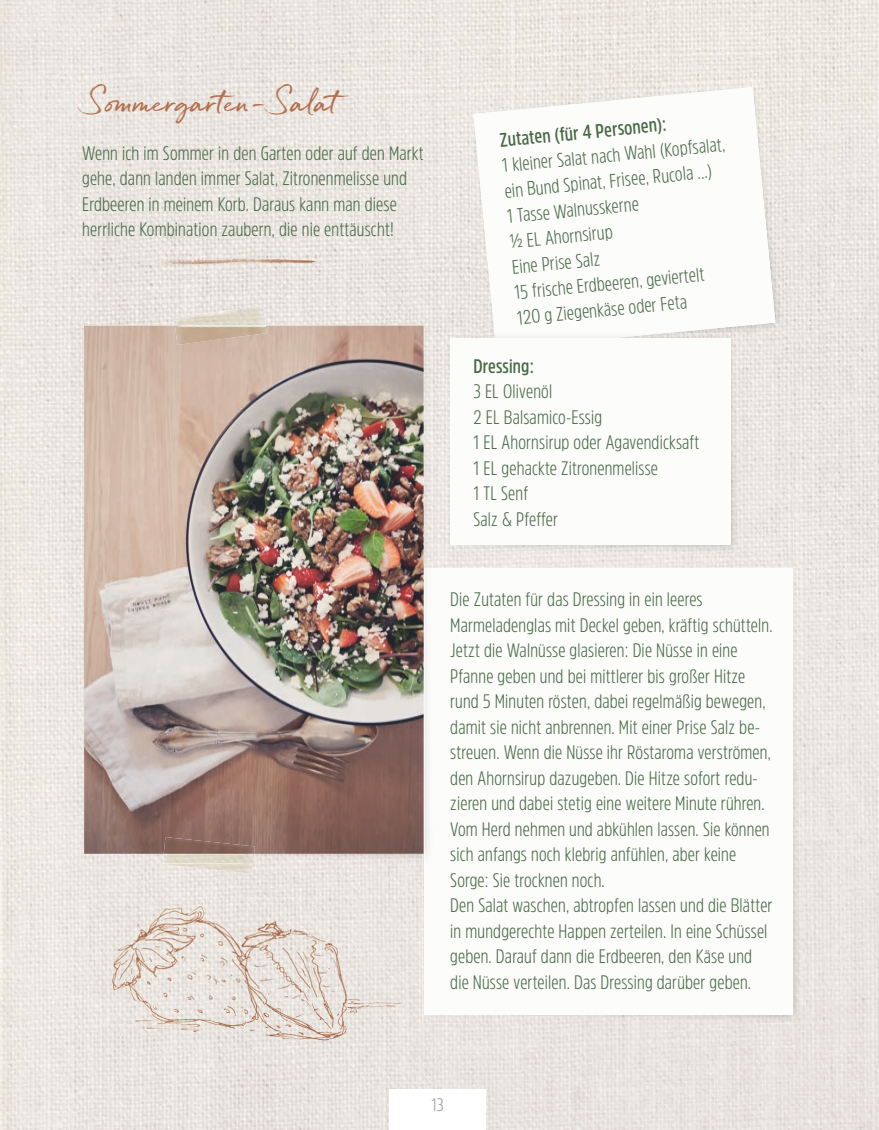
<style>
.page{position:relative;width:879px;height:1130px;background:#fff}
.page>*{position:absolute;margin:0;border:0;box-sizing:border-box;transform-origin:0 0}
.t1{font:27px "Quickbrush";color:#b3704f}
.t2{font:300 19.5px/25.5px "Amsi Pro Cond";letter-spacing:.01em;color:#486a46}
.t3{font:600 19.5px "Amsi Pro Cond";letter-spacing:.01em;color:#486a46}
.t4{font:300 18px "Amsi Pro Cond";color:#999}
</style>
<div class="page">
<img style="left:0;top:0;width:878px;height:1129px">
<div style="left:389px;top:1089px;width:96px;height:40px;background:#fff"></div>
<img style="left:304px;top:913px;width:101px;height:87px">
<img style="left:152px;top:1000px;width:251px;height:50px">
<img style="left:101px;top:897px;width:203px;height:103px">
<img style="left:101px;top:1000px;width:51px;height:52px">
<img style="left:470px;top:83px;width:313px;height:271px">
<svg style="left:473px;top:87px;width:302px;height:262px"></svg>
<img style="left:446px;top:333px;width:293px;height:221px">
<img style="left:470px;top:333px;width:269px;height:21px">
<img style="left:494px;top:333px;width:169px;height:5px">
<div style="left:450px;top:338px;width:280px;height:206px;background:#fcfcfb"></div>
<img style="left:755px;top:568px;width:47px;height:455px">
<img style="left:422px;top:863px;width:47px;height:160px">
<img style="left:469px;top:1014px;width:286px;height:9px">
<div style="left:424px;top:567px;width:368px;height:447px;background:#fcfcfb"></div>
<img style="left:81px;top:328px;width:50px;height:535px">
<img style="left:422px;top:328px;width:11px;height:535px">
<img style="left:131px;top:853px;width:31px;height:10px">
<img style="left:254px;top:853px;width:168px;height:10px">
<img style="left:84px;top:325px;width:339px;height:528px">
<img style="left:174px;top:306px;width:92px;height:39px">
<img style="left:162px;top:853px;width:92px;height:20px">
<img style="left:164px;top:837px;width:91px;height:16px">
<img style="left:142px;top:253px;width:200px;height:20px">
<h1 class="t1" style="left:82px;top:86px;width:276px">Sommergarten-Salat</h1>
<p class="t2" style="left:82px;top:139px;width:343px">Wenn ich im Sommer in den Garten oder auf den Markt gehe, dann landen immer Salat, Zitronenmelisse und Erdbeeren in meinem Korb. Daraus kann man diese herrliche Kombination zaubern, die nie enttäuscht!</p>
<p class="t3" style="left:498px;top:127px;width:169px;rotate:-6deg">Zutaten (für 4 Personen):</p>
<p class="t2" style="left:499px;top:153px;width:226px;rotate:-6deg">1 kleiner Salat nach Wahl (Kopfsalat, ein Bund Spinat, Frisee, Rucola ...)<br>1 Tasse Walnusskerne<br>½ EL Ahornsirup<br>Eine Prise Salz<br>15 frische Erdbeeren, geviertelt<br>120 g Ziegenkäse oder Feta</p>
<p class="t3" style="left:473px;top:352px;width:62px">Dressing:</p>
<p class="t2" style="left:473px;top:378px;width:227px">3 EL Olivenöl<br>2 EL Balsamico-Essig<br>1 EL Ahornsirup oder Agavendicksaft<br>1 EL gehackte Zitronenmelisse<br>1 TL Senf<br>Salz &amp; Pfeffer</p>
<p class="t2" style="left:450px;top:586px;width:324px">Die Zutaten für das Dressing in ein leeres Marmeladenglas mit Deckel geben, kräftig schütteln.<br>Jetzt die Walnüsse glasieren: Die Nüsse in eine Pfanne geben und bei mittlerer bis großer Hitze rund 5 Minuten rösten, dabei regelmäßig bewegen, damit sie nicht anbrennen. Mit einer Prise Salz be&shy;streuen. Wenn die Nüsse ihr Röstaroma verströmen, den Ahornsirup dazugeben. Die Hitze sofort redu&shy;zieren und dabei stetig eine weitere Minute rühren.<br>Vom Herd nehmen und abkühlen lassen. Sie können sich anfangs noch klebrig anfühlen, aber keine Sorge: Sie trocknen noch.<br>Den Salat waschen, abtropfen lassen und die Blätter in mundgerechte Happen zerteilen. In eine Schüssel geben. Darauf dann die Erdbeeren, den Käse und die Nüsse verteilen. Das Dressing darüber geben.</p>
<p class="t4" style="left:431px;top:1091px;width:14px">13</p>
</div>
